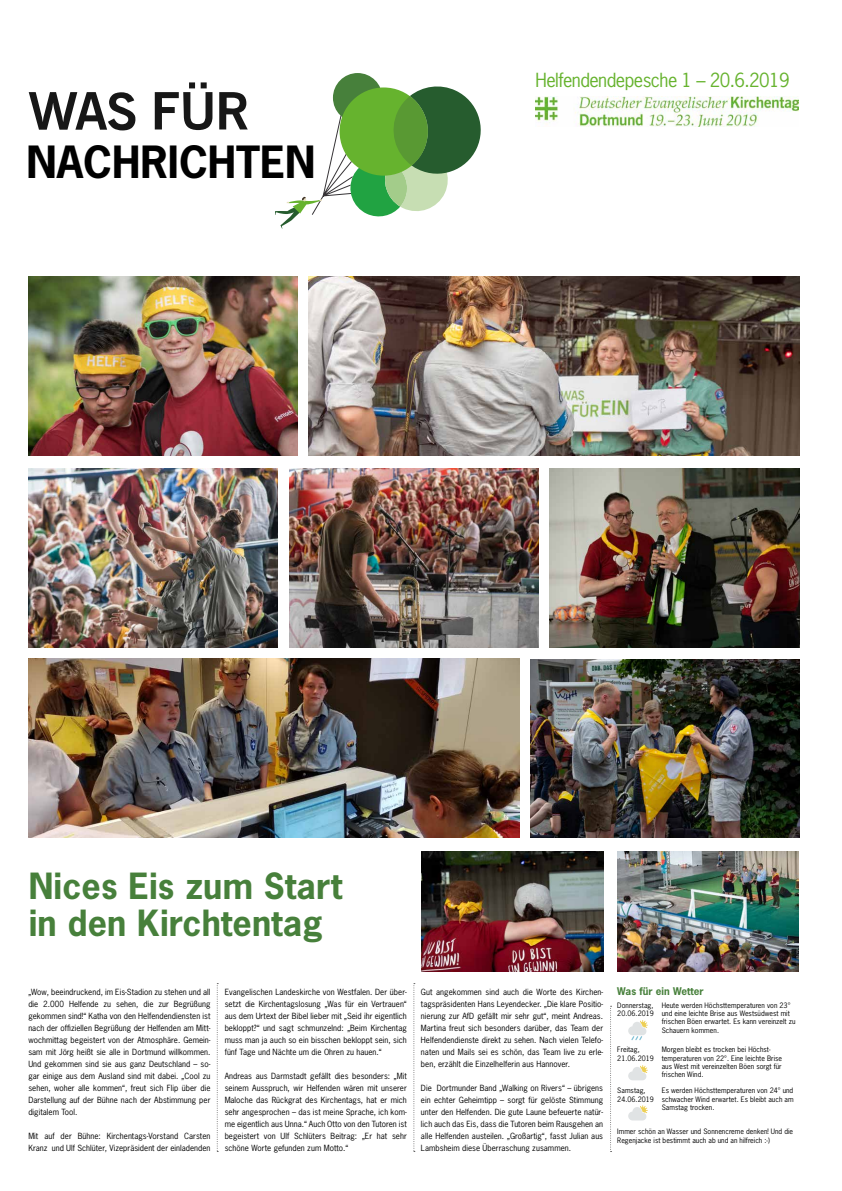
<style>
.page{position:relative;width:842px;height:1191px;background:#fff}
.page>*{position:absolute;margin:0;border:0;box-sizing:border-box;transform-origin:0 0}
.t1{font:700 41.7px "News Gothic Std";color:#000}
.t2{font:700 33.9px/36.8px "News Gothic Std";letter-spacing:.005em;color:#47803b}
.t3{font:18.3px "News Gothic Std";letter-spacing:-.03em;color:#66b32e}
.t4{font:700 10px "News Gothic Std";letter-spacing:.005em;color:#47803b}
.t5{font:8px/12px "News Gothic Std";letter-spacing:.005em;color:#000;text-align:justify}
.t6{font:7px/8.4px "News Gothic Std";letter-spacing:.005em;color:#000}
</style>
<div class="page">
<svg style="left:217px;top:983px;width:1px;height:169px"></svg>
<svg style="left:414px;top:983px;width:1px;height:169px"></svg>
<svg style="left:610px;top:1006px;width:2px;height:146px"></svg>
<img style="left:536px;top:96px;width:262px;height:31px">
<div style="left:333px;top:73px;width:49px;height:49px;background:#47803b;border-radius:50%"></div>
<svg style="left:275px;top:83px;width:206px;height:146px"></svg>
<svg style="left:29px;top:92px;width:106px;height:38px"></svg>
<svg style="left:155px;top:82px;width:57px;height:48px"></svg>
<svg style="left:219px;top:92px;width:29px;height:37px"></svg>
<img style="left:309px;top:276px;width:490px;height:179px">
<img style="left:28px;top:276px;width:269px;height:179px">
<img style="left:28px;top:468px;width:250px;height:179px">
<img style="left:289px;top:468px;width:250px;height:179px">
<img style="left:550px;top:468px;width:249px;height:179px">
<img style="left:531px;top:659px;width:268px;height:178px">
<img style="left:28px;top:658px;width:491px;height:179px">
<svg style="left:628px;top:1020px;width:20px;height:20px"></svg>
<svg style="left:628px;top:1065px;width:20px;height:15px"></svg>
<svg style="left:628px;top:1105px;width:20px;height:15px"></svg>
<img style="left:421px;top:851px;width:182px;height:120px">
<img style="left:617px;top:851px;width:181px;height:120px">
<h1 class="t1" style="left:26px;top:135px;width:291px">NACHRICHTEN</h1>
<h3 class="t3" style="left:536px;top:69px;width:256px">Helfendendepesche 1 – 20.6.2019</h3>
<h2 class="t2" style="left:29px;top:867px;width:315px">Nices Eis zum Start in den Kirchtentag</h2>
<p class="t5" style="left:28px;top:986px;width:184px">„Wow, beeindruckend, im Eis-Stadion zu stehen und all die 2.000 Helfende zu sehen, die zur Begrüßung gekommen sind!“ Katha von den Helfendendiensten ist nach der offiziellen Begrüßung der Helfenden am Mitt&shy;wochmittag begeistert von der Atmosphäre. Gemein&shy;sam mit Jörg heißt sie alle in Dortmund willkommen.<br>Und gekommen sind sie aus ganz Deutschland – so&shy;gar einige aus dem Ausland sind mit dabei. „Cool zu sehen, woher alle kommen“, freut sich Flip über die Darstellung auf der Bühne nach der Abstimmung per digitalem Tool.</p>
<p class="t5" style="left:28px;top:1130px;width:184px">Mit auf der Bühne: Kirchentags-Vorstand Carsten<br>Kranz und Ulf Schlüter, Vizepräsident der einladenden</p>
<p class="t5" style="left:225px;top:986px;width:184px">Evangelischen Landeskirche von Westfalen. Der über&shy;setzt die Kirchentagslosung „Was für ein Vertrauen“ aus dem Urtext der Bibel lieber mit „Seid ihr eigentlich bekloppt?“ und sagt schmunzelnd: „Beim Kirchentag muss man ja auch so ein bisschen bekloppt sein, sich fünf Tage und Nächte um die Ohren zu hauen.“</p>
<p class="t5" style="left:225px;top:1070px;width:184px">Andreas aus Darmstadt gefällt dies besonders: „Mit seinem Ausspruch, wir Helfenden wären mit unserer Maloche das Rückgrat des Kirchentags, hat er mich sehr angesprochen – das ist meine Sprache, ich kom&shy;me eigentlich aus Unna.“ Auch Otto von den Tutoren ist begeistert von Ulf Schlüters Beitrag: „Er hat sehr schöne Worte gefunden zum Motto.“</p>
<p class="t5" style="left:421px;top:986px;width:184px">Gut angekommen sind auch die Worte des Kirchen&shy;tagspräsidenten Hans Leyendecker. „Die klare Positio&shy;nierung zur AfD gefällt mir sehr gut“, meint Andreas.<br>Martina freut sich besonders darüber, das Team der Helfendendienste direkt zu sehen. Nach vielen Telefo&shy;naten und Mails sei es schön, das Team live zu erle&shy;ben, erzählt die Einzelhelferin aus Hannover.</p>
<p class="t5" style="left:421px;top:1082px;width:184px">Die Dortmunder Band „Walking on Rivers“ – übrigens ein echter Geheimtipp – sorgt für gelöste Stimmung unter den Helfenden. Die gute Laune befeuerte natür&shy;lich auch das Eis, dass die Tutoren beim Rausgehen an alle Helfenden austeilen. „Großartig“, fasst Julian aus Lambsheim diese Überraschung zusammen.</p>
<p class="t4" style="left:617px;top:984px;width:88px">Was für ein Wetter</p>
<p class="t6" style="left:617px;top:1000px;width:38px">Donnerstag,<br>20.06.2019</p>
<p class="t6" style="left:662px;top:1000px;width:135px">Heute werden Höchsttemperaturen von 23° und eine leichte Brise aus Westsüdwest mit frischen Böen erwartet. Es kann vereinzelt zu Schauern kommen.</p>
<p class="t6" style="left:617px;top:1045px;width:38px">Freitag,<br>21.06.2019</p>
<p class="t6" style="left:662px;top:1045px;width:122px">Morgen bleibt es trocken bei Höchst&shy;temperaturen von 22°. Eine leichte Brise aus West mit vereinzelten Böen sorgt für frischen Wind.</p>
<p class="t6" style="left:617px;top:1086px;width:38px">Samstag,<br>24.06.2019</p>
<p class="t6" style="left:662px;top:1086px;width:133px;text-align:justify">Es werden Höchsttemperaturen von 24° und schwacher Wind erwartet. Es bleibt auch am Samstag trocken.</p>
<p class="t6" style="left:617px;top:1127px;width:177px">Immer schön an Wasser und Sonnencreme denken! Und die<br>Regenjacke ist bestimmt auch ab und an hilfreich :-)</p>
</div>
